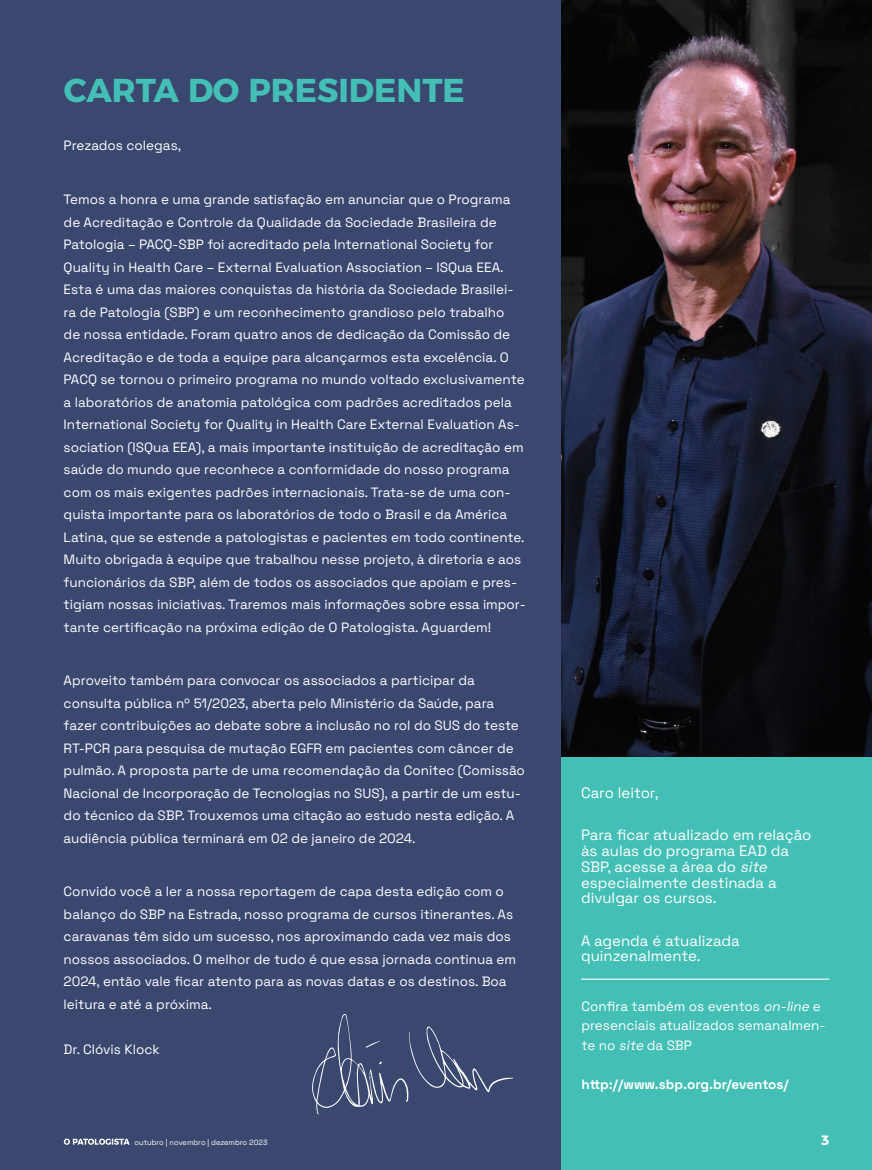
<style>
.page{position:relative;width:872px;height:1170px;background:#fff}
.page>*{position:absolute;margin:0;border:0;box-sizing:border-box;transform-origin:0 0}
.t1{font:33px "Alexandria";color:#43bfb5}
.t2{font:15px/15.8px "Space Grotesk";color:#fff}
.t3{font:13.5px/22.5px "Space Grotesk";color:#fff}
.t4{font:700 13.5px "Space Grotesk";color:#fff}
.t5{font:13.5px "Alexandria";color:#fff}
.t6{font:7.5px "Space Grotesk";color:#fff}
.s1{font-style:italic}
</style>
<div class="page">
<div style="left:0;top:0;width:561px;height:1169px;background:#3a476f"></div>
<div style="left:561px;top:676px;width:311px;height:493px;background:#43bfb5"></div>
<img style="left:561px;top:0;width:311px;height:756px">
<svg style="left:312px;top:1014px;width:201px;height:100px"></svg>
<hr style="left:581px;top:978px;width:248px;height:1px;background:#fff">
<svg style="left:64px;top:1138px;width:66px;height:6px"></svg>
<p class="t1" style="left:64px;top:71px;width:402px">CARTA DO PRESIDENTE</p>
<p class="t3" style="left:64px;top:134px;width:119px">Prezados colegas,</p>
<p class="t3" style="left:64px;top:187px;width:464px">Temos a honra e uma grande satisfação em anunciar que o Programa de Acreditação e Controle da Qualidade da Sociedade Brasileira de Patologia – PACQ-SBP foi acreditado pela International Society for Quality in Health Care – External Evaluation Association – ISQua EEA.<br>Esta é uma das maiores conquistas da história da Sociedade Brasilei&shy;ra de Patologia (SBP) e um reconhecimento grandioso pelo trabalho<br>de nossa entidade. Foram quatro anos de dedicação da Comissão de Acreditação e de toda a equipe para alcançarmos esta excelência. O PACQ se tornou o primeiro programa no mundo voltado exclusivamente a laboratórios de anatomia patológica com padrões acreditados pela International Society for Quality in Health Care External Evaluation As&shy;sociation (ISQua EEA), a mais importante instituição de acreditação em saúde do mundo que reconhece a conformidade do nosso programa com os mais exigentes padrões internacionais. Trata-se de uma con&shy;quista importante para os laboratórios de todo o Brasil e da América Latina, que se estende a patologistas e pacientes em todo continente.<br>Muito obrigada à equipe que trabalhou nesse projeto, à diretoria e aos funcionários da SBP, além de todos os associados que apoiam e pres&shy;tigiam nossas iniciativas. Traremos mais informações sobre essa impor&shy;tante certificação na próxima edição de O Patologista. Aguardem!</p>
<p class="t3" style="left:64px;top:668px;width:463px">Aproveito também para convocar os associados a participar da consulta pública nº 51/2023, aberta pelo Ministério da Saúde, para fazer contribuições ao debate sobre a inclusão no rol do SUS do teste RT-PCR para pesquisa de mutação EGFR em pacientes com câncer de pulmão. A proposta parte de uma recomendação da Conitec (Comissão Nacional de Incorporação de Tecnologias no SUS), a partir de um estu&shy;do técnico da SBP. Trouxemos uma citação ao estudo nesta edição. A audiência pública terminará em 02 de janeiro de 2024.</p>
<p class="t3" style="left:64px;top:879px;width:454px">Convido você a ler a nossa reportagem de capa desta edição com o balanço do SBP na Estrada, nosso programa de cursos itinerantes. As caravanas têm sido um sucesso, nos aproximando cada vez mais dos nossos associados. O melhor de tudo é que essa jornada continua em 2024, então vale ficar atento para as novas datas e os destinos. Boa leitura e até a próxima.</p>
<p class="t3" style="left:64px;top:1037px;width:98px">Dr. Clóvis Klock</p>
<p class="t2" style="left:581px;top:784px;width:79px">Caro leitor,</p>
<p class="t2" style="left:581px;top:826px;width:232px">Para ficar atualizado em relação às aulas do programa EAD da<br>SBP, acesse a área do <span class="s1">site </span>especialmente destinada a divulgar os cursos.</p>
<p class="t2" style="left:581px;top:931px;width:160px">A agenda é atualizada quinzenalmente.</p>
<p class="t3" style="left:581px;top:995px;width:246px;line-height:19.5px">Confira também os eventos <span class="s1">on-line</span> e presenciais atualizados semanalmen&shy;te no <span class="s1">site</span> da SBP</p>
<p class="t4" style="left:581px;top:1074px;width:209px">http://www.sbp.org.br/eventos/</p>
<p class="t6" style="left:134px;top:1136px;width:134px">outubro | novembro | dezembro 2023</p>
<p class="t5" style="left:821px;top:1132px;width:10px">3</p>
</div>
